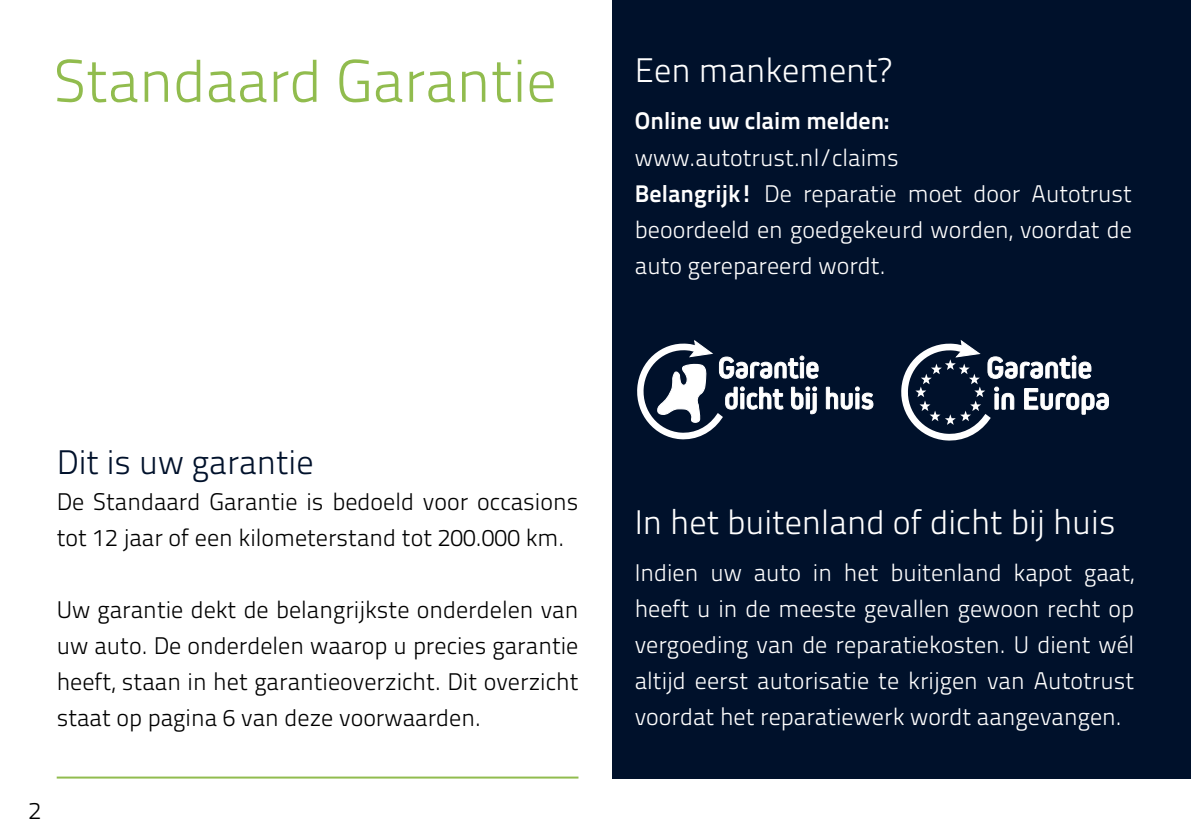
<style>
.page{position:relative;width:1191px;height:840px;background:#fff}
.page>*{position:absolute;margin:0;border:0;box-sizing:border-box;transform-origin:0 0}
.t1{font:60px "Titillium Text 14 L 250 wt";color:#91bc4e}
.t2{font:34px "Titillium Text 14 L 250 wt";color:#fff}
.t3{font:34px "Titillium Text 14 L 250 wt";color:#00112b}
.t4{font:24px/36px "Titillium Text 14 L 250 wt";color:#fff}
.t5{font:24px/36px "Titillium Text 14 L 250 wt";color:#000}
.t6{font:24px "Titillium Text 14 L 800 wt";color:#fff}
.s1{font-family:"Titillium Text 14 L 800 wt"}
</style>
<div class="page">
<hr style="left:57px;top:776px;width:521px;height:2px;background:#91bc4e">
<div style="left:612px;top:0;width:578px;height:778px;background:#00112b"></div>
<svg style="left:825px;top:386px;width:48px;height:23px"></svg>
<svg style="left:637px;top:340px;width:181px;height:100px"></svg>
<svg style="left:901px;top:340px;width:207px;height:100px"></svg>
<h1 class="t1" style="left:54px;top:45px;width:504px">Standaard Garantie</h1>
<h2 class="t2" style="left:635px;top:50px;width:258px">Een mankement?</h2>
<p class="t6" style="left:635px;top:106px;width:256px">Online uw claim melden:</p>
<p class="t4" style="left:635px;top:139px;width:498px">www.autotrust.nl/claims<br><span class="s1">Belangrijk!</span> De reparatie moet door Autotrust beoordeeld en goedgekeurd worden, voordat de auto gerepareerd wordt.</p>
<h2 class="t3" style="left:57px;top:441px;width:258px">Dit is uw garantie</h2>
<p class="t5" style="left:57px;top:483px;width:523px">De Standaard Garantie is bedoeld voor occasions tot 12 jaar of een kilometerstand tot 200.000 km.</p>
<p class="t5" style="left:57px;top:591px;width:523px;text-align:justify">Uw garantie dekt de belangrijkste onderdelen van uw auto. De onderdelen waarop u precies garantie heeft, staan in het garantieoverzicht. Dit overzicht staat op pagina 6 van deze voorwaarden.</p>
<p class="t5" style="left:28px;top:791px;width:14px">2</p>
<h2 class="t2" style="left:634px;top:501px;width:482px">In het buitenland of dicht bij huis</h2>
<p class="t4" style="left:634px;top:554px;width:501px;text-align:justify">Indien uw auto in het buitenland kapot gaat, heeft u in de meeste gevallen gewoon recht op vergoeding van de reparatiekosten. U dient wél altijd eerst autorisatie te krijgen van Autotrust voordat het reparatiewerk wordt aangevangen.</p>
</div>
